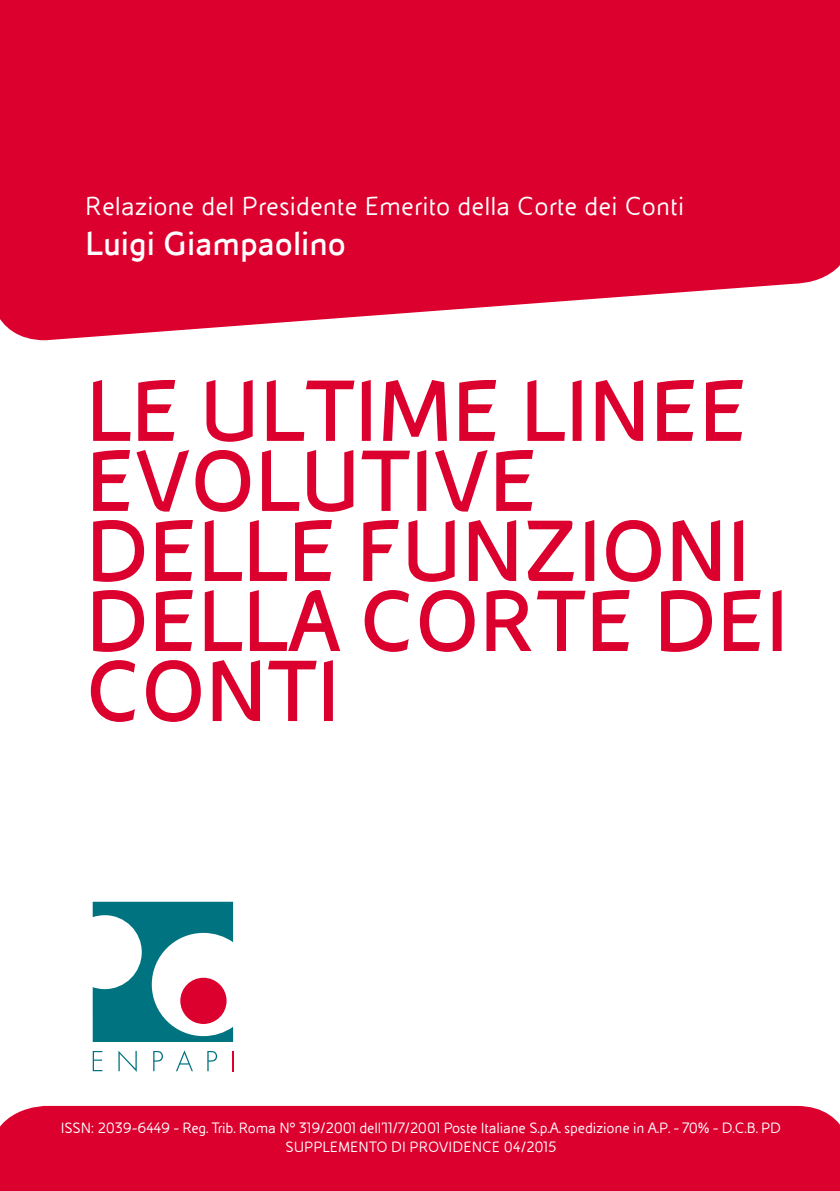
<style>
.page{position:relative;width:840px;height:1191px;background:#fff}
.page>*{position:absolute;margin:0;border:0;box-sizing:border-box;transform-origin:0 0}
.t1{font:700 92px/70px "Eni Exp";letter-spacing:-.005em;color:#dc002e}
.t2{font:700 36px "Eni Tab";color:#fff}
.t3{font:28px "Eni Exp Reg";color:#fff}
.t4{font:16px/19.2px "Eni Exp Reg";letter-spacing:-.01em;color:#fff;text-align:center}
</style>
<div class="page">
<svg style="left:0;top:0;width:839px;height:340px;background:#de153f"></svg>
<div style="left:0;top:1106px;width:839px;height:85px;background:#dc002e"></div>
<svg style="left:93px;top:1051px;width:9px;height:20px"></svg>
<svg style="left:118px;top:1050px;width:19px;height:21px"></svg>
<svg style="left:153px;top:1051px;width:10px;height:20px"></svg>
<svg style="left:176px;top:1050px;width:17px;height:21px"></svg>
<svg style="left:207px;top:1051px;width:10px;height:20px"></svg>
<svg style="left:232px;top:1051px;width:1px;height:20px"></svg>
<svg style="left:93px;top:901px;width:140px;height:141px"></svg>
<div style="left:180px;top:977px;width:46px;height:47px;background:#dc002e;border-radius:50%"></div>
<h3 class="t3" style="left:85px;top:192px;width:600px">Relazione del Presidente Emerito della Corte dei Conti</h3>
<h2 class="t2" style="left:85px;top:225px;width:262px">Luigi Giampaolino</h2>
<h1 class="t1" style="left:86px;top:377px;width:704px">LE ULTIME LINEE<br>EVOLUTIVE<br>DELLE FUNZIONI<br>DELLA CORTE DEI<br>CONTI</h1>
<p class="t4" style="left:61px;top:1119px;width:721px">ISSN: 2039-6449 - Reg. Trib. Roma N° 319/2001 dell’11/7/2001 Poste Italiane S.p.A. spedizione in A.P. - 70% - D.C.B. PD<br>SUPPLEMENTO DI PROVIDENCE 04/2015</p>
</div>
